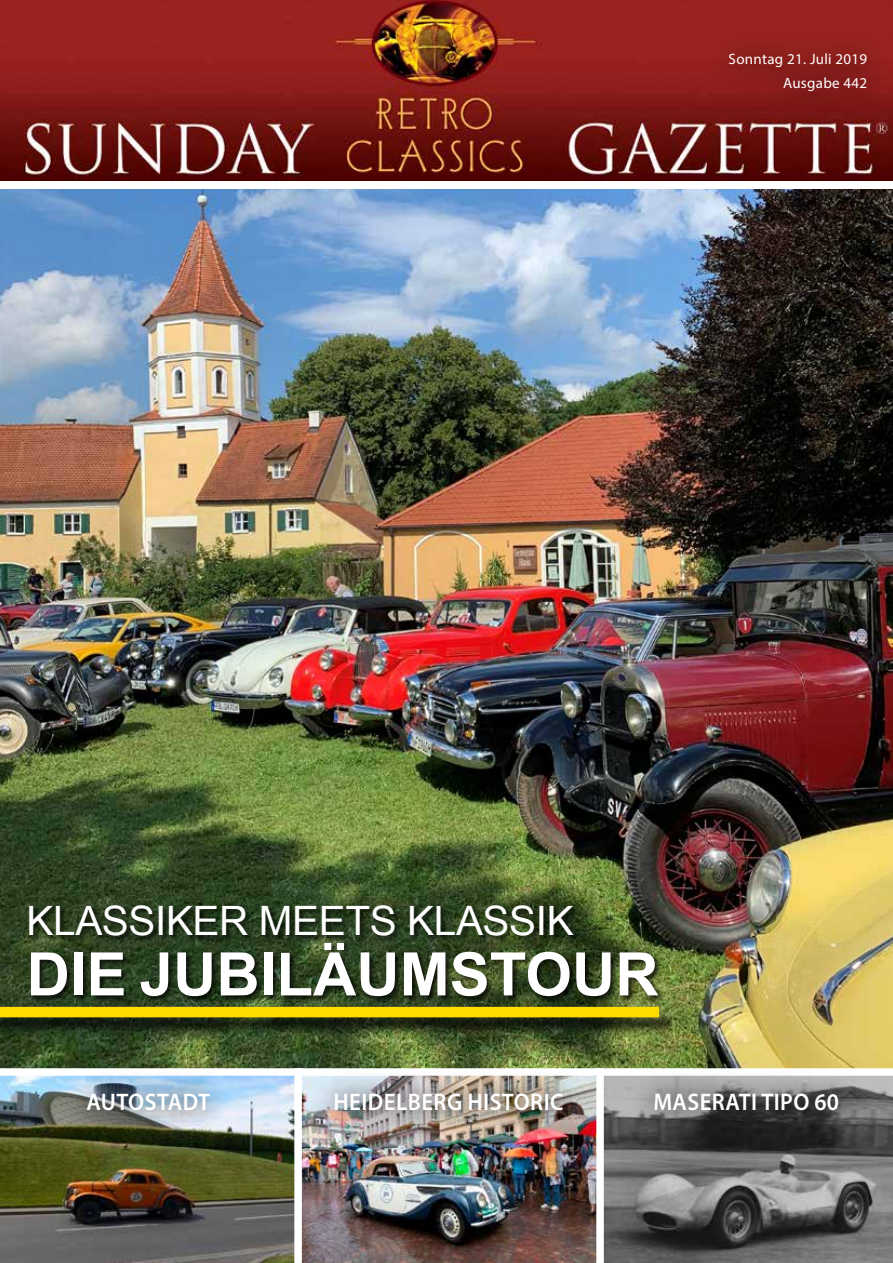
<style>
.page{position:relative;width:893px;height:1263px;background:#fff}
.page>*{position:absolute;margin:0;border:0;box-sizing:border-box;transform-origin:0 0}
.t1{font:700 60px "Arial";color:#fff}
.t2{font:40.5px "Arial";letter-spacing:-.01em;color:#fff}
.t3{font:600 24px "Myriad Pro";letter-spacing:.02em;color:#fff;scale:.95 1}
.t4{font:15px/24px "Myriad Pro";letter-spacing:.02em;color:#fff;text-align:right}
</style>
<div class="page">
<img style="left:0;top:0;width:893px;height:181px">
<div style="left:708px;top:32px;width:181px;height:80px;background:linear-gradient(to bottom,#98231f,#7c1617)"></div>
<img style="left:0;top:189px;width:893px;height:879px">
<img style="left:0;top:1068px;width:294px;height:195px">
<svg style="left:604px;top:1068px;width:289px;height:195px;background:#6a6a69"></svg>
<img style="left:294px;top:1068px;width:310px;height:195px">
<img style="left:65px;top:1071px;width:166px;height:63px">
<img style="left:312px;top:1071px;width:272px;height:63px">
<svg style="left:632px;top:1071px;width:229px;height:63px;background:#707070"></svg>
<div style="left:28px;top:904px;width:637px;height:99px;background:#000;opacity:.75"></div>
<div style="left:0;top:1009px;width:678px;height:27px;background:#000;opacity:.75"></div>
<div style="left:0;top:1007px;width:659px;height:10px;background:#ffdb00"></div>
<p class="t4" style="left:729px;top:47px;width:140px">Sonntag 21. Juli 2019<br>Ausgabe 442</p>
<h2 class="t2" style="left:27px;top:895px;width:549px">KLASSIKER MEETS KLASSIK</h2>
<h1 class="t1" style="left:27px;top:935px;width:633px">DIE JUBILÄUMSTOUR</h1>
<p class="t3" style="left:87px;top:1087px;width:132px">AUTOSTADT</p>
<p class="t3" style="left:333px;top:1087px;width:244px">HEIDELBERG HISTORIC</p>
<p class="t3" style="left:653px;top:1087px;width:197px">MASERATI TIPO 60</p>
</div>
